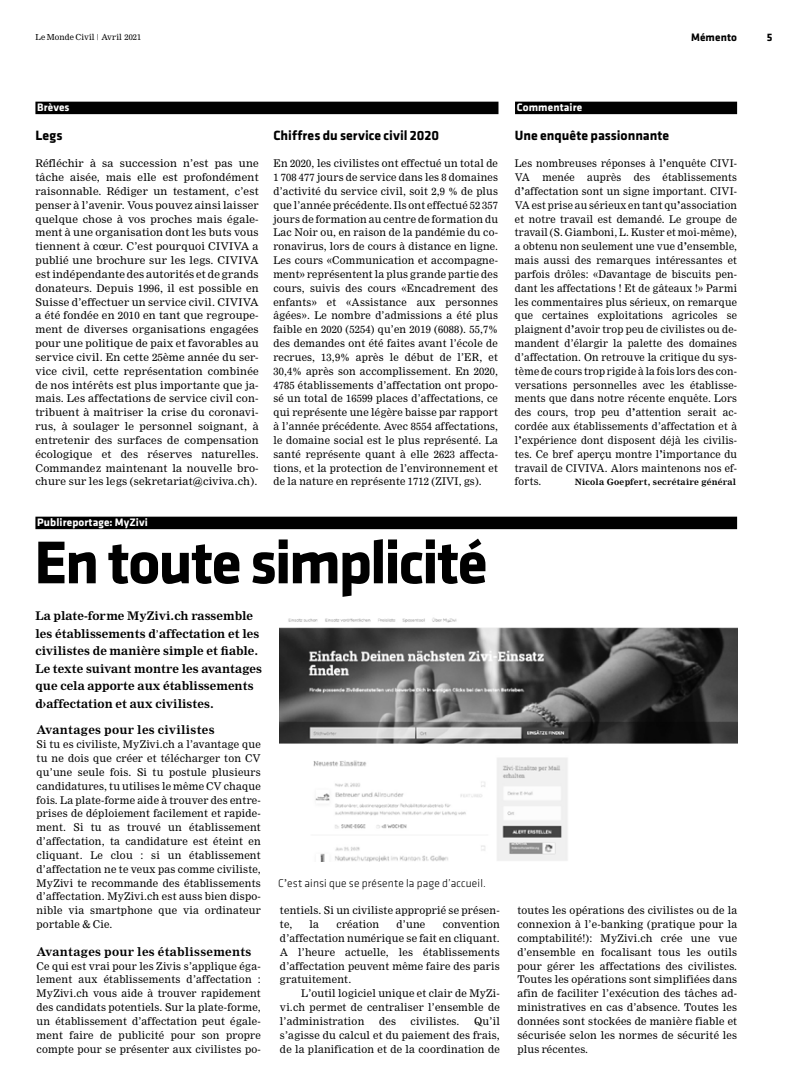
<style>
.page{position:relative;width:808px;height:1088px;background:#fff}
.page>*{position:absolute;margin:0;border:0;box-sizing:border-box;transform-origin:0 0}
.t1{font:700 62.5px "Klavika";letter-spacing:-.035em;color:#000}
.t2{font:700 14px "Klavika";color:#000}
.t3{font:700 13.88px "Klavika";color:#000}
.t4{font:700 11.62px/17.5px "Nimrod MT Std";color:#000}
.t5{font:700 11.62px "Nimrod MT Std";letter-spacing:.02em;color:#000}
.t6{font:300 11.5px "Klavika";letter-spacing:.01em;color:#000}
.t7{font:700 11.25px "Klavika";letter-spacing:.01em;color:#fff}
.t8{font:700 11.25px "Klavika";letter-spacing:.01em;color:#000}
.t9{font:10.38px/13.9px "Nimrod MT Std";letter-spacing:.02em;color:#000;text-align:justify}
.t10{font:700 8.5px "Nimrod MT Std";letter-spacing:.025em;color:#000}
.t11{font:8.12px "Nimrod MT Std";letter-spacing:.02em;color:#000}
.s1{font-weight:400;font-size:10.38px}
.s2{font-family:"Nimrod MT Std";font-weight:400;font-size:10.38px}
.s3{font-weight:700}
</style>
<div class="page">
<div style="left:35px;top:517px;width:702px;height:12px;background:#000"></div>
<div style="left:35px;top:102px;width:463px;height:12px;background:#000"></div>
<img style="left:280px;top:617px;width:457px;height:244px">
<div style="left:515px;top:102px;width:222px;height:12px;background:#000"></div>
<p class="t11" style="left:35px;top:32px;width:107px">Le Monde Civil | Avril 2021</p>
<p class="t8" style="left:691px;top:31px;width:47px">Mémento</p>
<p class="t8" style="left:767px;top:31px;width:7px">5</p>
<p class="t7" style="left:37px;top:102px;width:34px">Brèves</p>
<h2 class="t2" style="left:35px;top:127px;width:29px">Legs</h2>
<p class="t9" style="left:35px;top:157px;width:225px">Réfléchir à sa succession n’est pas une tâche aisée, mais elle est profondément raisonnable. Rédiger un testament, c’est penser à l’avenir. Vous pouvez ainsi laisser quelque chose à vos proches mais égale&shy;ment à une organisation dont les buts vous tiennent à cœur. C’est pourquoi CIVIVA a publié une brochure sur les legs. CIVIVA est indépendante des autorités et de grands donateurs. Depuis 1996, il est possible en Suisse d’effectuer un service civil. CIVIVA a été fondée en 2010 en tant que regroupe&shy;ment de diverses organisations engagées pour une politique de paix et favorables au service civil. En cette 25ème année du ser&shy;vice civil, cette représentation combinée de nos intérêts est plus importante que ja&shy;mais. Les affectations de service civil con&shy;tribuent à maîtriser la crise du coronavi&shy;rus, à soulager le personnel soignant, à entretenir des surfaces de compensation écologique et des réserves naturelles.<br>Commandez maintenant la nouvelle bro&shy;chure sur les legs (sekretariat@civiva.ch).</p>
<p class="t7" style="left:37px;top:516px;width:112px">Publireportage: MyZivi</p>
<h3 class="t3" style="left:273px;top:127px;width:167px">Chiffres du service civil 2020</h3>
<p class="t9" style="left:273px;top:157px;width:226px">En 2020, les civilistes ont effectué un total de 1 708 477 jours de service dans les 8 domaines d’activité du service civil, soit 2,9 % de plus que l’année précédente. Ils ont effectué 52 357 jours de formation au centre de formation du Lac Noir ou, en raison de la pandémie du co&shy;ronavirus, lors de cours à distance en ligne.<br>Les cours «Communication et accompagne&shy;ment» représentent la plus grande partie des cours, suivis des cours «Encadrement des enfants» et «Assistance aux personnes âgées». Le nombre d’admissions a été plus faible en 2020 (5254) qu’en 2019 (6088). 55,7% des demandes ont été faites avant l’école de recrues, 13,9% après le début de l’ER, et 30,4% après son accomplissement. En 2020, 4785 établissements d’affectation ont propo&shy;sé un total de 16599 places d’affectations, ce qui représente une légère baisse par rapport à l’année précédente. Avec 8554 affectations, le domaine social est le plus représenté. La santé représente quant à elle 2623 affecta&shy;tions, et la protection de l’environnement et de la nature en représente 1712 (ZIVI, gs).</p>
<h1 class="t1" style="left:34px;top:528px;width:455px">En toute simplicité</h1>
<p class="t4" style="left:35px;top:607px;width:228px">La plate-forme MyZivi.ch rassemble les établissements d<span class="s1">’</span>affectation et les civilistes de manière simple et fiable.<br>Le texte suivant montre les avantages que cela apporte aux établissements d›affectation et aux civilistes.</p>
<p class="t5" style="left:37px;top:723px;width:180px">Avantages pour les civilistes</p>
<p class="t9" style="left:37px;top:738px;width:226px">Si tu es civiliste, MyZivi.ch a l’avantage que tu ne dois que créer et télécharger ton CV qu’une seule fois. Si tu postule plusieurs candidatures, tu utilises le même CV chaque fois. La plate-forme aide à trouver des entre&shy;prises de déploiement facilement et rapide&shy;ment. Si tu as trouvé un établissement d’affectation, ta candidature est éteint en cliquant. Le clou : si un établissement d’affectation ne te veux pas comme civiliste, MyZivi te recommande des établissements d’affectation. MyZivi.ch est auss bien dispo&shy;nible via smartphone que via ordinateur portable &amp; Cie.</p>
<p class="t5" style="left:37px;top:945px;width:216px">Avantages pour les établissements</p>
<p class="t9" style="left:37px;top:959px;width:226px">Ce qui est vrai pour les Zivis s’applique éga&shy;lement aux établissements d’affectation :<br>MyZivi.ch vous aide à trouver rapidement des candidats potentiels. Sur la plate-forme, un établissement d’affectation peut égale&shy;ment faire de publicité pour son propre compte pour se présenter aux civilistes po-</p>
<p class="t6" style="left:278px;top:876px;width:209px">C<span class="s2">’</span>est ainsi que se présente la page d’accueil.</p>
<p class="t9" style="left:280px;top:904px;width:221px">tentiels. Si un civiliste approprié se présen&shy;te,</p>
<p class="t9" style="left:310px;top:917px;width:11px">la</p>
<p class="t9" style="left:336px;top:917px;width:44px">création</p>
<p class="t9" style="left:397px;top:917px;width:30px">d’une</p>
<p class="t9" style="left:280px;top:917px;width:221px;text-indent:163px">convention d’affectation numérique se fait en cliquant.<br>A l’heure actuelle, les établissements d’affectation peuvent même faire des paris gratuitement.</p>
<p class="t9" style="left:280px;top:987px;width:221px;text-indent:21px">L’outil logiciel unique et clair de MyZi&shy;vi.ch permet de centraliser l’ensemble de l’administration</p>
<p class="t9" style="left:280px;top:1014px;width:221px;text-indent:194px">Qu’il s’agisse du calcul et du paiement des frais, de la planification et de la coordination de</p>
<p class="t9" style="left:379px;top:1014px;width:18px">des</p>
<p class="t9" style="left:411px;top:1014px;width:50px">civilistes.</p>
<p class="t7" style="left:517px;top:102px;width:67px">Commentaire</p>
<h3 class="t3" style="left:515px;top:127px;width:156px">Une enquête passionnante</h3>
<p class="t9" style="left:515px;top:157px;width:224px">Les nombreuses réponses à l<span class="s3">’</span>enquête CIVI-VA menée auprès des établissements d<span class="s3">’</span>affectation sont un signe important. CIVI-VA est prise au sérieux en tant qu<span class="s3">’</span>association et notre travail est demandé. Le groupe de travail (S. Giamboni, L. Kuster et moi-même), a obtenu non seulement une vue d<span class="s3">’</span>ensemble, mais aussi des remarques intéressantes et parfois drôles: «Davantage de biscuits pen&shy;dant les affectations ! Et de gâteaux !» Parmi les commentaires plus sérieux, on remarque que certaines exploitations agricoles se plaignent d<span class="s3">’</span>avoir trop peu de civilistes ou de&shy;mandent d’élargir la palette des domaines d’affectation. On retrouve la critique du sys&shy;tème de cours trop rigide à la fois lors des con&shy;versations personnelles avec les établisse&shy;ments que dans notre récente enquête. Lors des cours, trop peu d<span class="s3">’</span>attention serait ac&shy;cordée aux établissements d’affectation et à l<span class="s3">’</span>expérience dont disposent déjà les civilis&shy;tes. Ce bref aperçu montre l<span class="s3">’</span>importance du travail de CIVIVA. Alors maintenons nos ef&shy;forts.</p>
<p class="t10" style="left:575px;top:477px;width:163px">Nicola Goepfert, secrétaire général</p>
<p class="t9" style="left:517px;top:904px;width:221px">toutes les opérations des civilistes ou de la connexion à l’e-banking (pratique pour la comptabilité!): MyZivi.ch crée une vue d’ensemble en focalisant tous les outils pour gérer les affectations des civilistes.<br>Toutes les opérations sont simplifiées dans afin de faciliter l’exécution des tâches ad&shy;ministratives en cas d’absence. Toutes les données sont stockées de manière fiable et sécurisée selon les normes de sécurité les plus récentes.</p>
</div>
